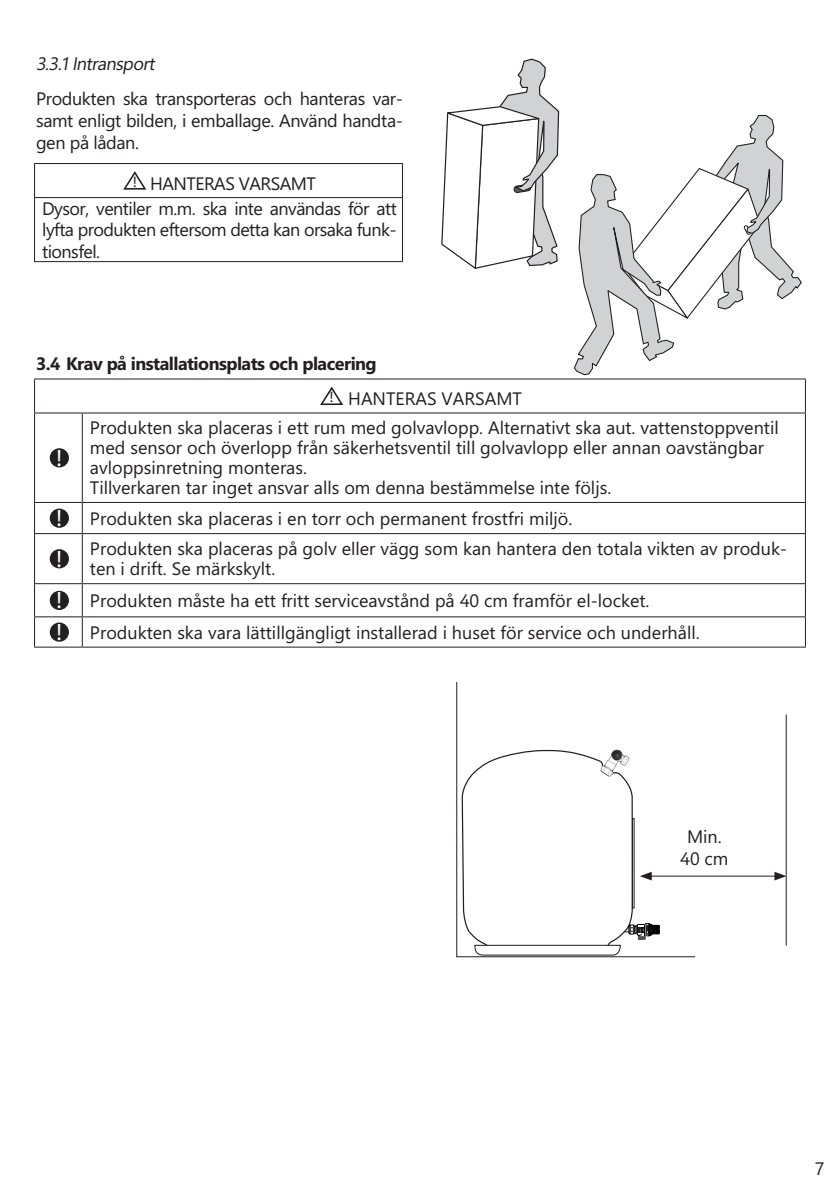
<style>
.page{position:relative;width:840px;height:1191px;background:#fff}
.page>*{position:absolute;margin:0;border:0;box-sizing:border-box;transform-origin:0 0}
.t1{font:23.8px "Myriad Pro";color:#fff}
.t2{font:18px/20px "Segoe WP";color:#231f20}
.t3{font:18px/24.8px "Segoe WP";letter-spacing:-.03em;color:#231f20;text-align:center}
.t4{font:700 18px/35.6px "Segoe WP";letter-spacing:-.03em;color:#231f20}
.t5{font:italic 18px "Segoe WP";color:#231f20}
.s1{font-family:"Myriad Pro";font-size:15.4px}
.s2{font-family:"Myriad Pro";font-weight:400;font-size:15.4px}
.s3{font-weight:400}
.s4{font-family:"Myriad Pro";font-size:23.8px;color:#fff}
</style>
<div class="page">
<svg style="left:574px;top:114px;width:228px;height:262px"></svg>
<svg style="left:441px;top:58px;width:118px;height:211px"></svg>
<hr style="left:34px;top:163px;width:369px;height:1px;background:#231f20">
<hr style="left:34px;top:164px;width:1px;height:33px;background:#231f20">
<hr style="left:402px;top:164px;width:1px;height:33px;background:#231f20">
<hr style="left:34px;top:197px;width:369px;height:1px;background:#231f20">
<hr style="left:34px;top:198px;width:1px;height:63px;background:#231f20">
<hr style="left:402px;top:198px;width:1px;height:63px;background:#231f20">
<hr style="left:34px;top:261px;width:369px;height:1px;background:#231f20">
<svg style="left:123px;top:171px;width:23px;height:19px"></svg>
<hr style="left:648px;top:875px;width:129px;height:1px;background:#231f20">
<svg style="left:774px;top:871px;width:11px;height:9px"></svg>
<hr style="left:785px;top:714px;width:1px;height:231px;background:#231f20">
<svg style="left:456px;top:682px;width:239px;height:275px"></svg>
<hr style="left:804px;top:379px;width:1px;height:33px;background:#231f20">
<hr style="left:34px;top:378px;width:48px;height:1px;background:#231f20">
<hr style="left:34px;top:379px;width:1px;height:33px;background:#231f20">
<hr style="left:82px;top:378px;width:723px;height:1px;background:#231f20">
<hr style="left:34px;top:412px;width:48px;height:1px;background:#231f20">
<hr style="left:34px;top:413px;width:1px;height:89px;background:#231f20">
<hr style="left:82px;top:412px;width:723px;height:1px;background:#231f20">
<hr style="left:82px;top:413px;width:1px;height:89px;background:#231f20">
<hr style="left:804px;top:413px;width:1px;height:89px;background:#231f20">
<hr style="left:34px;top:502px;width:48px;height:1px;background:#231f20">
<hr style="left:34px;top:503px;width:1px;height:30px;background:#231f20">
<hr style="left:82px;top:502px;width:723px;height:1px;background:#231f20">
<hr style="left:82px;top:503px;width:1px;height:30px;background:#231f20">
<hr style="left:804px;top:503px;width:1px;height:30px;background:#231f20">
<hr style="left:34px;top:533px;width:48px;height:1px;background:#231f20">
<hr style="left:34px;top:534px;width:1px;height:49px;background:#231f20">
<hr style="left:82px;top:533px;width:723px;height:1px;background:#231f20">
<hr style="left:82px;top:534px;width:1px;height:49px;background:#231f20">
<hr style="left:804px;top:534px;width:1px;height:49px;background:#231f20">
<hr style="left:34px;top:583px;width:48px;height:1px;background:#231f20">
<hr style="left:34px;top:584px;width:1px;height:32px;background:#231f20">
<hr style="left:82px;top:583px;width:723px;height:1px;background:#231f20">
<hr style="left:82px;top:584px;width:1px;height:32px;background:#231f20">
<hr style="left:804px;top:584px;width:1px;height:32px;background:#231f20">
<hr style="left:34px;top:616px;width:48px;height:1px;background:#231f20">
<svg style="left:34px;top:617px;width:1px;height:29px"></svg>
<hr style="left:82px;top:616px;width:723px;height:1px;background:#231f20">
<svg style="left:82px;top:617px;width:1px;height:29px"></svg>
<svg style="left:804px;top:617px;width:1px;height:29px"></svg>
<hr style="left:34px;top:646px;width:48px;height:1px;background:#231f20">
<hr style="left:82px;top:646px;width:723px;height:1px;background:#231f20">
<svg style="left:320px;top:387px;width:23px;height:18px"></svg>
<div style="left:51px;top:449px;width:17px;height:17px;background:#231f20;border-radius:50%"></div>
<div style="left:50px;top:448px;width:19px;height:19px;border:2px solid #231f20;border-radius:50%"></div>
<div style="left:51px;top:509px;width:17px;height:18px;background:#231f20;border-radius:50%"></div>
<div style="left:50px;top:508px;width:19px;height:19px;border:2px solid #231f20;border-radius:50%"></div>
<div style="left:51px;top:550px;width:17px;height:17px;background:#231f20;border-radius:50%"></div>
<div style="left:50px;top:549px;width:19px;height:19px;border:2px solid #231f20;border-radius:50%"></div>
<div style="left:51px;top:591px;width:17px;height:18px;background:#231f20;border-radius:50%"></div>
<div style="left:50px;top:591px;width:19px;height:19px;border:2px solid #231f20;border-radius:50%"></div>
<div style="left:51px;top:623px;width:17px;height:18px;background:#231f20;border-radius:50%"></div>
<div style="left:50px;top:622px;width:19px;height:19px;border:2px solid #231f20;border-radius:50%"></div>
<p class="t5" style="left:36px;top:54px;width:123px">3.3.1Intransport</p>
<p class="t2" style="left:36px;top:88px;width:368px;line-height:22px;text-align:justify">Produkten ska transporteras och hanteras var&shy;samt enligt bilden, i emballage. Använd handta&shy;gen på lådan.</p>
<p class="t3" style="left:42px;top:172px;width:356px"><span class="s1">!</span> HANTERAS VARSAMT<br>Dysor, ventiler m.m. ska inte användas för att</p>
<p class="t3" style="left:42px;top:220px;width:356px;line-height:21.6px;text-align:left">lyfta produkten eftersom detta kan orsaka funk&shy;tionsfel.</p>
<p class="t4" style="left:330px;top:346px;width:193px;text-indent:-294px">3.4 Krav på installationsplats och placering<br><span class="s2">!</span> <span class="s3">HANTERAS VARSAMT</span></p>
<p class="t2" style="left:90px;top:419px;width:689px">Produkten ska placeras i ett rum med golvavlopp. Alternativt ska aut. vattenstoppventil med sensor och överlopp från säkerhetsventil till golvavlopp eller annan oavstängbar avloppsinretning monteras.<br>Tillverkaren tar inget ansvar alls om denna bestämmelse inte följs.</p>
<p class="t2" style="left:57px;top:509px;width:517px"><span class="s4">!</span> Produkten ska placeras i en torr och permanent frostfri miljö.</p>
<h1 class="t1" style="left:57px;top:544px;width:7px">!</h1>
<p class="t2" style="left:90px;top:539px;width:698px">Produkten ska placeras på golv eller vägg som kan hantera den totala vikten av produk&shy;ten i drift. Se märkskylt.</p>
<p class="t2" style="left:57px;top:585px;width:644px;line-height:31.8px"><span class="s4">!</span> Produkten måste ha ett fritt serviceavstånd på 40 cm framför el-locket.<br><span class="s4">!</span> Produkten ska vara lättillgängligt installerad i huset för service och underhåll.</p>
<h1 class="t1" style="left:57px;top:443px;width:7px">!</h1>
<p class="t2" style="left:679px;top:827px;width:50px;line-height:21.6px;text-align:center">Min.<br>40 cm</p>
<p class="t2" style="left:814px;top:1159px;width:11px">7</p>
</div>
